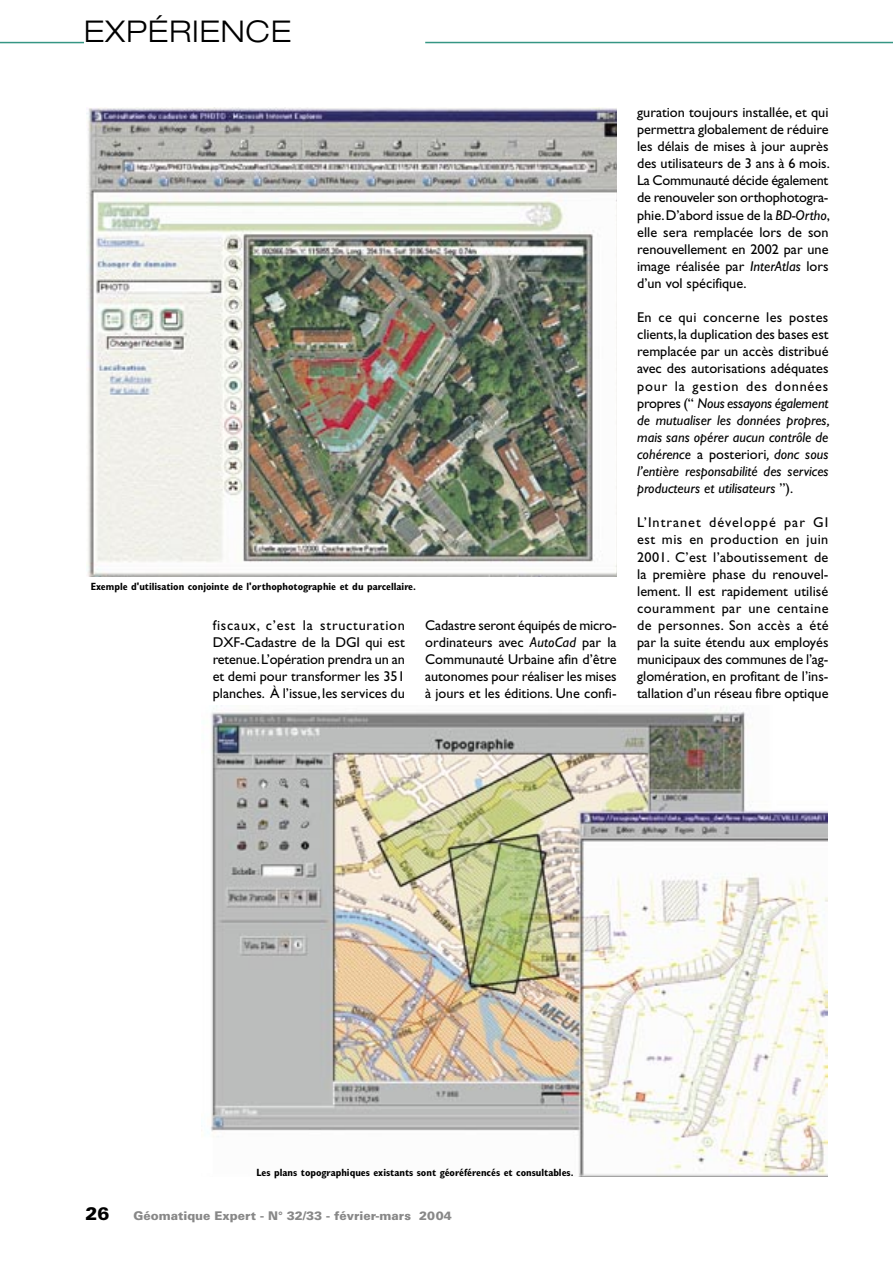
<style>
.page{position:relative;width:893px;height:1263px;background:#fff}
.page>*{position:absolute;margin:0;border:0;box-sizing:border-box;transform-origin:0 0}
.t1{font:300 expanded 30px "Helvetica Neue";letter-spacing:.025em;color:#000}
.t2{font:900 18px "Univers";color:#000}
.Texte{font:14.25px/17.1px "Gill Sans";color:#000;text-align:justify}
.t3{font:900 12px "Univers";color:#888}
.Légende{font:700 condensed 10.5px "Gill Sans";color:#000}
.s1{font-style:italic}
</style>
<div class="page">
<hr style="left:0;top:42px;width:84px;height:1px;background:#359684">
<hr style="left:425px;top:42px;width:468px;height:1px;background:#359684">
<img style="left:86px;top:107px;width:531px;height:470px">
<img style="left:201px;top:705px;width:626px;height:471px">
<h1 class="t1" style="left:84px;top:13px;width:209px">EXPÉRIENCE</h1>
<p class="Légende" style="left:91px;top:580px;width:327px">Exemple d'utilisation conjointe de l'orthophotographie et du parcellaire.</p>
<p class="Texte" style="left:213px;top:617px;width:194px">fiscaux, c’est la structuration DXF-Cadastre de la DGI qui est retenue. L’opération prendra un an et demi pour transformer les 351 planches. À l’issue, les services du</p>
<p class="Texte" style="left:425px;top:617px;width:193px">Cadastre seront équipés de micro&shy;ordinateurs avec <span class="s1">AutoCad</span> par la Communauté Urbaine afin d’être autonomes pour réaliser les mises à jours et les éditions. Une confi-</p>
<p class="Texte" style="left:637px;top:104px;width:194px">guration toujours installée, et qui permettra globalement de réduire les délais de mises à jour auprès des utilisateurs de 3 ans à 6 mois.<br>La Communauté décide également de renouveler son orthophotogra&shy;phie. D’abord issue de la <span class="s1">BD-Ortho</span>, elle sera remplacée lors de son renouvellement en 2002 par une image réalisée par <span class="s1">InterAtlas</span> lors d’un vol spécifique.</p>
<p class="Texte" style="left:637px;top:309px;width:194px">En ce qui concerne les postes clients, la duplication des bases est remplacée par un accès distribué avec des autorisations adéquates pour la gestion des données propres (“ <span class="s1">Nous essayons également de mutualiser les données propres, mais sans opérer aucun contrôle de cohérence</span> a posteriori<span class="s1">, donc sous l’entière responsabilité des services producteurs et utilisateurs</span> ”).</p>
<p class="Texte" style="left:637px;top:514px;width:193px">L’Intranet développé par GI est mis en production en juin 2001. C’est l’aboutissement de la première phase du renouvel&shy;lement. Il est rapidement utilisé couramment par une centaine de personnes. Son accès a été par la suite étendu aux employés municipaux des communes de l’ag&shy;glomération, en profitant de l’ins&shy;tallation d’un réseau fibre optique</p>
<p class="Légende" style="left:257px;top:1166px;width:319px">Les plans topographiques existants sont géoréférencés et consultables.</p>
<p class="t2" style="left:85px;top:1202px;width:26px">26</p>
<p class="t3" style="left:133px;top:1208px;width:320px">Géomatique Expert - N° 32/33 - février-mars 2004</p>
</div>
